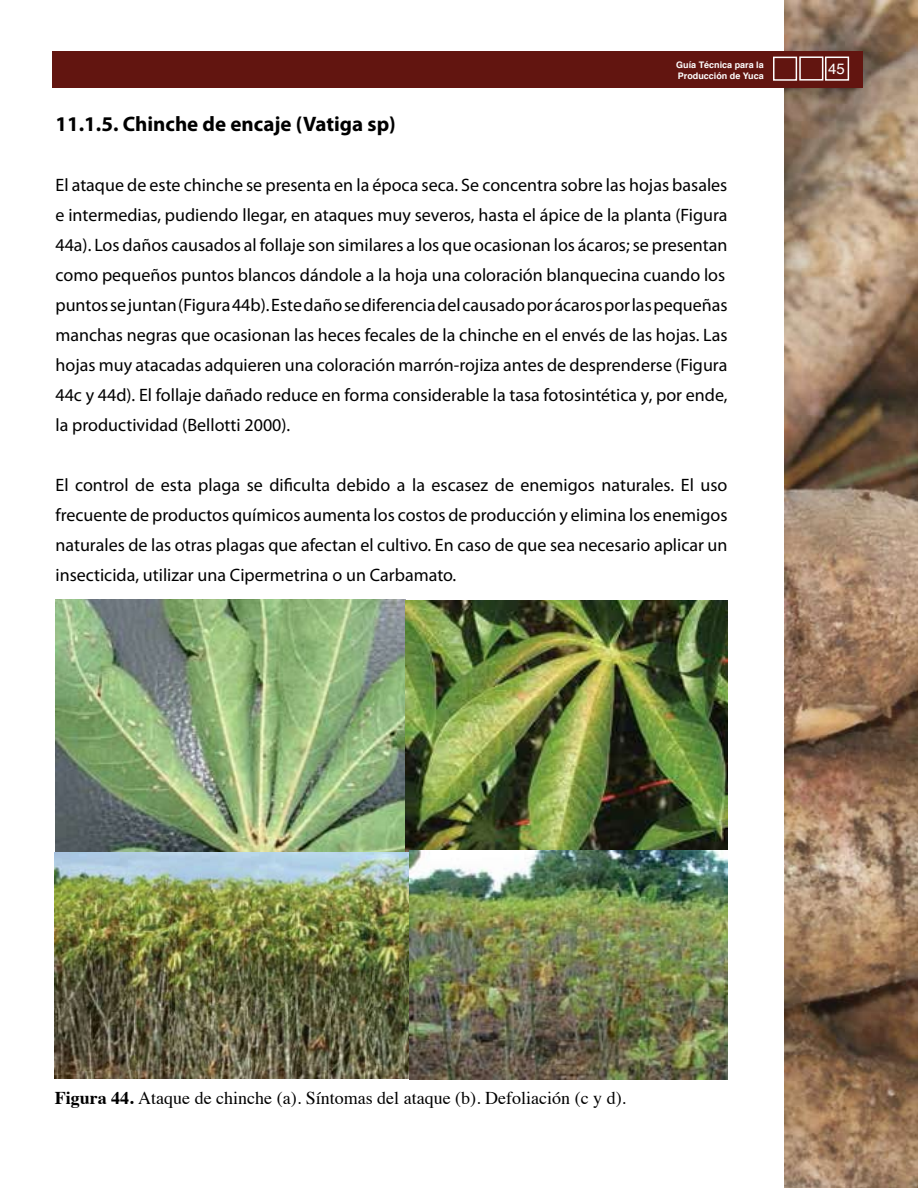
<style>
.page{position:relative;width:918px;height:1188px;background:#fff}
.page>*{position:absolute;margin:0;border:0;box-sizing:border-box;transform-origin:0 0}
.t1{font:700 21px "Myriad Pro";color:#000}
.t2{font:18px/30px "Myriad Pro";color:#000}
.t3{font:18px "Times";color:#000}
.t4{font:15px "Helvetica";color:#fff}
.t5{font:700 9px/10.8px "Helvetica";color:#fff}
.s1{font-weight:700}
</style>
<div class="page">
<img style="left:785px;top:1px;width:133px;height:1187px">
<div style="left:52px;top:51px;width:810px;height:37px;background:#621510"></div>
<div style="left:799px;top:56px;width:24px;height:25px;border:2px solid #fff"></div>
<div style="left:825px;top:57px;width:24px;height:24px;border:2px solid #fff"></div>
<div style="left:773px;top:57px;width:24px;height:24px;border:2px solid #fff"></div>
<img style="left:56px;top:599px;width:671px;height:254px">
<img style="left:54px;top:853px;width:356px;height:226px">
<img style="left:410px;top:851px;width:317px;height:229px">
<p class="t1" style="left:56px;top:111px;width:342px">11.1.5. Chinche de encaje (Vatiga sp)</p>
<p class="t5" style="left:676px;top:60px;width:89px">Guía Técnica para la<br>Producción de Yuca</p>
<p class="t2" style="left:56px;top:170px;width:674px">El ataque de este chinche se presenta en la época seca. Se concentra sobre las hojas basales e intermedias, pudiendo llegar, en ataques muy severos, hasta el ápice de la planta (Figura 44a). Los daños causados al follaje son similares a los que ocasionan los ácaros; se presentan como pequeños puntos blancos dándole a la hoja una coloración blanquecina cuando los puntos se juntan (Figura 44b). Este daño se diferencia del causado por ácaros por las pequeñas manchas negras que ocasionan las heces fecales de la chinche en el envés de las hojas. Las hojas muy atacadas adquieren una coloración marrón-rojiza antes de desprenderse (Figura 44c y 44d). El follaje dañado reduce en forma considerable la tasa fotosintética y, por ende, la productividad (Bellotti 2000).</p>
<p class="t2" style="left:56px;top:470px;width:674px;text-align:justify">El control de esta plaga se dificulta debido a la escasez de enemigos naturales. El uso frecuente de productos químicos aumenta los costos de producción y elimina los enemigos naturales de las otras plagas que afectan el cultivo. En caso de que sea necesario aplicar un insecticida, utilizar una Cipermetrina o un Carbamato.</p>
<p class="t4" style="left:828px;top:57px;width:18px">45</p>
<p class="t3" style="left:55px;top:1081px;width:573px"><span class="s1">Figura 44.</span> Ataque de chinche (a). Síntomas del ataque (b). Defoliación (c y d).</p>
</div>
